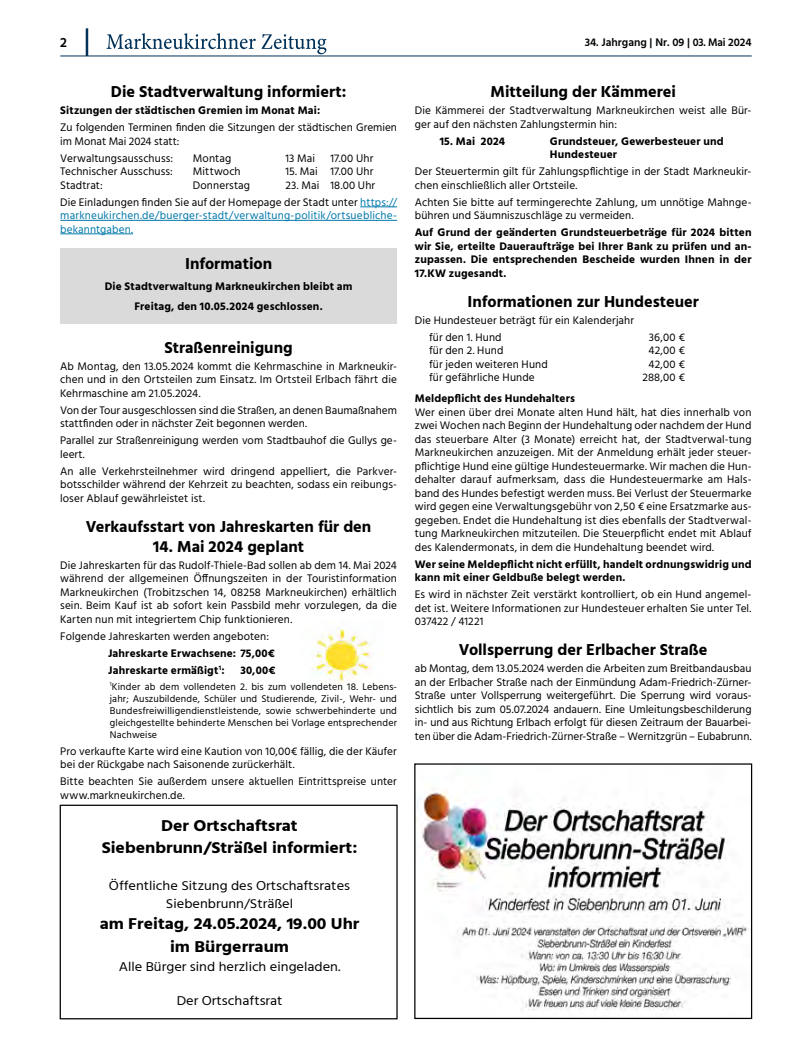
<style>
.page{position:relative;width:812px;height:1056px;background:#fff}
.page>*{position:absolute;margin:0;border:0;box-sizing:border-box;transform-origin:0 0}
.t1{font:700 16.25px "Hind";color:#000}
.t2{font:700 16.12px/22.1px "Hind Madurai";color:#000;text-align:center;scale:1.09 1}
.t3{font:600 13.75px "Hind";color:#000}
.t4{font:13.12px/18.2px "Hind Madurai";color:#000;text-align:center;scale:1.09 1}
.t5{font:11.25px/13.5px "Hind";letter-spacing:.005em;color:#000}
.t6{font:700 11.25px/13.5px "Hind";letter-spacing:.015em;color:#000}
.t7{font:11.25px/13.5px "Hind";letter-spacing:.015em;color:#0078ab}
.t8{font:600 11.25px "Hind";color:#000}
.t9{font:10px/12px "Hind";letter-spacing:.015em;color:#000;text-align:justify}
.s1{color:#0078ab}
</style>
<div class="page">
<hr style="left:360px;top:207px;width:37px;height:1px;background:#0078ab">
<hr style="left:60px;top:220px;width:337px;height:1px;background:#0078ab">
<hr style="left:60px;top:234px;width:73px;height:1px;background:#0078ab">
<div style="left:60px;top:248px;width:337px;height:76px;background:#dadada"></div>
<img style="left:311px;top:628px;width:72px;height:55px">
<div style="left:60px;top:805px;width:337px;height:214px;border:1px solid #000"></div>
<img style="left:416px;top:788px;width:333px;height:223px">
<div style="left:414px;top:763px;width:338px;height:256px;border:1px solid #000"></div>
<svg style="left:107px;top:33px;width:219px;height:21px"></svg>
<hr style="left:60px;top:56px;width:691px;height:1px;background:#003158">
<hr style="left:86px;top:28px;width:2px;height:28px;background:#003158">
<p class="t3" style="left:60px;top:34px;width:8px">2</p>
<p class="t8" style="left:584px;top:36px;width:168px">34. Jahrgang | Nr. 09 | 03. Mai 2024</p>
<h1 class="t1" style="left:111px;top:82px;width:237px">Die Stadtverwaltung informiert:</h1>
<p class="t6" style="left:60px;top:104px;width:261px">Sitzungen der städtischen Gremien im Monat Mai:</p>
<p class="t5" style="left:60px;top:122px;width:338px">Zu folgenden Terminen finden die Sitzungen der städtischen Gremien im Monat Mai 2024 statt:</p>
<p class="t5" style="left:60px;top:152px;width:114px">Verwaltungsausschuss:</p>
<p class="t5" style="left:193px;top:152px;width:40px">Montag</p>
<p class="t5" style="left:285px;top:152px;width:31px">13 Mai</p>
<p class="t5" style="left:330px;top:152px;width:44px">17.00 Uhr</p>
<p class="t5" style="left:60px;top:166px;width:114px">Technischer Ausschuss:</p>
<p class="t5" style="left:193px;top:166px;width:49px">Mittwoch</p>
<p class="t5" style="left:285px;top:166px;width:89px">15. Mai 17.00 Uhr</p>
<p class="t5" style="left:60px;top:179px;width:44px">Stadtrat:</p>
<p class="t5" style="left:193px;top:179px;width:59px">Donnerstag</p>
<p class="t5" style="left:60px;top:177px;width:338px;line-height:17px;text-indent:225px">23. Mai 18.00 Uhr<br>Die Einladungen finden Sie auf der Homepage der Stadt unter <span class="s1">https://</span></p>
<p class="t7" style="left:60px;top:210px;width:338px">markneukirchen.de/buerger-stadt/verwaltung-politik/ortsuebliche&shy;bekanntgaben.</p>
<h1 class="t1" style="left:185px;top:254px;width:88px">Information</h1>
<p class="t6" style="left:105px;top:275px;width:249px;line-height:20.6px;text-align:center">Die Stadtverwaltung Markneukirchen bleibt am<br>Freitag, den 10.05.2024 geschlossen.</p>
<h1 class="t1" style="left:164px;top:338px;width:130px">Straßenreinigung</h1>
<p class="t5" style="left:60px;top:360px;width:338px;text-align:justify">Ab Montag, den 13.05.2024 kommt die Kehrmaschine in Markneukir&shy;chen und in den Ortsteilen zum Einsatz. Im Ortsteil Erlbach fährt die Kehrmaschine am 21.05.2024.</p>
<p class="t5" style="left:60px;top:404px;width:338px">Von der Tour ausgeschlossen sind die Straßen, an denen Baumaßnahem stattfinden oder in nächster Zeit begonnen werden.</p>
<p class="t5" style="left:60px;top:435px;width:338px">Parallel zur Straßenreinigung werden vom Stadtbauhof die Gullys ge&shy;leert.</p>
<p class="t5" style="left:60px;top:465px;width:338px;text-align:justify">An alle Verkehrsteilnehmer wird dringend appelliert, die Parkver&shy;botsschilder während der Kehrzeit zu beachten, sodass ein reibungs&shy;loser Ablauf gewährleistet ist.</p>
<h1 class="t1" style="left:86px;top:517px;width:287px">Verkaufsstart von Jahreskarten für den</h1>
<h1 class="t1" style="left:153px;top:537px;width:152px">14. Mai 2024 geplant</h1>
<p class="t5" style="left:60px;top:559px;width:338px;text-align:justify">Die Jahreskarten für das Rudolf-Thiele-Bad sollen ab dem 14. Mai 2024 während der allgemeinen Öffnungszeiten in der Touristinformation Markneukirchen (Trobitzschen 14, 08258 Markneukirchen) erhältlich sein. Beim Kauf ist ab sofort kein Passbild mehr vorzulegen, da die Karten nun mit integriertem Chip funktionieren.</p>
<p class="t5" style="left:60px;top:630px;width:210px">Folgende Jahreskarten werden angeboten:</p>
<p class="t6" style="left:108px;top:644px;width:168px;line-height:17px">Jahreskarte Erwachsene: 75,00€<br>Jahreskarte ermäßigt<sup>1</sup>:</p>
<p class="t6" style="left:240px;top:663px;width:37px">30,00€</p>
<p class="t9" style="left:110px;top:681px;width:288px"><sup>1</sup>Kinder ab dem vollendeten 2. bis zum vollendeten 18. Lebens&shy;jahr; Auszubildende, Schüler und Studierende, Zivil-, Wehr- und Bundesfreiwilligendienstleistende, sowie schwerbehinderte und gleichgestellte behinderte Menschen bei Vorlage entsprechender Nachweise</p>
<p class="t5" style="left:60px;top:745px;width:338px">Pro verkaufte Karte wird eine Kaution von 10,00€ fällig, die der Käufer bei der Rückgabe nach Saisonende zurückerhält.</p>
<p class="t5" style="left:60px;top:775px;width:338px">Bitte beachten Sie außerdem unsere aktuellen Eintrittspreise unter www.markneukirchen.de.</p>
<h2 class="t2" style="left:102px;top:815px;width:236px">Der Ortschaftsrat<br>Siebenbrunn/Sträßel informiert:</h2>
<p class="t4" style="left:109px;top:877px;width:223px">Öffentliche Sitzung des Ortschaftsrates<br>Siebenbrunn/Sträßel</p>
<h2 class="t2" style="left:100px;top:913px;width:240px">am Freitag, 24.05.2024, 19.00 Uhr im Bürgerraum</h2>
<p class="t4" style="left:119px;top:958px;width:205px">Alle Bürger sind herzlich eingeladen.</p>
<p class="t4" style="left:177px;top:992px;width:99px">Der Ortschaftsrat</p>
<h1 class="t1" style="left:490px;top:82px;width:187px">Mitteilung der Kämmerei</h1>
<p class="t5" style="left:415px;top:104px;width:338px">Die Kämmerei der Stadtverwaltung Markneukirchen weist alle Bür&shy;ger auf den nächsten Zahlungstermin hin:</p>
<p class="t6" style="left:439px;top:134px;width:67px">15. Mai 2024</p>
<p class="t6" style="left:550px;top:134px;width:175px">Grundsteuer, Gewerbesteuer und<br>Hundesteuer</p>
<p class="t5" style="left:415px;top:165px;width:338px">Der Steuertermin gilt für Zahlungspflichtige in der Stadt Markneukir&shy;chen einschließlich aller Ortsteile.</p>
<p class="t5" style="left:415px;top:196px;width:338px">Achten Sie bitte auf termingerechte Zahlung, um unnötige Mahnge&shy;bühren und Säumniszuschläge zu vermeiden.</p>
<p class="t6" style="left:415px;top:226px;width:338px;text-align:justify">Auf Grund der geänderten Grundsteuerbeträge für 2024 bitten wir Sie, erteilte Daueraufträge bei Ihrer Bank zu prüfen und an&shy;zupassen. Die entsprechenden Bescheide wurden Ihnen in der 17.KW zugesandt.</p>
<h1 class="t1" style="left:467px;top:292px;width:233px">Informationen zur Hundesteuer</h1>
<p class="t5" style="left:429px;top:312px;width:206px;line-height:17px;text-indent:-14px">Die Hundesteuer beträgt für ein Kalenderjahr für den 1. Hund</p>
<p class="t5" style="left:648px;top:331px;width:38px">36,00 €</p>
<p class="t5" style="left:429px;top:345px;width:76px">für den 2. Hund</p>
<p class="t5" style="left:648px;top:345px;width:38px">42,00 €</p>
<p class="t5" style="left:429px;top:358px;width:120px">für jeden weiteren Hund</p>
<p class="t5" style="left:648px;top:358px;width:38px">42,00 €</p>
<p class="t5" style="left:429px;top:372px;width:107px">für gefährliche Hunde</p>
<p class="t5" style="left:642px;top:372px;width:44px">288,00 €</p>
<p class="t6" style="left:415px;top:391px;width:162px">Meldepflicht des Hundehalters</p>
<p class="t5" style="left:415px;top:406px;width:338px;text-align:justify">Wer einen über drei Monate alten Hund hält, hat dies innerhalb von zwei Wochen nach Beginn der Hundehaltung oder nachdem der Hund das steuerbare Alter (3 Monate) erreicht hat, der Stadtverwal-tung Markneukirchen anzuzeigen. Mit der Anmeldung erhält jeder steuer&shy;pflichtige Hund eine gültige Hundesteuermarke. Wir machen die Hun&shy;dehalter darauf aufmerksam, dass die Hundesteuermarke am Hals&shy;band des Hundes befestigt werden muss. Bei Verlust der Steuermarke wird gegen eine Verwaltungsgebühr von 2,50 € eine Ersatzmarke aus&shy;gegeben. Endet die Hundehaltung ist dies ebenfalls der Stadtverwal&shy;tung Markneukirchen mitzuteilen. Die Steuerpflicht endet mit Ablauf des Kalendermonats, in dem die Hundehaltung beendet wird.</p>
<p class="t6" style="left:415px;top:557px;width:338px">Wer seine Meldepflicht nicht erfüllt, handelt ordnungswidrig und kann mit einer Geldbuße belegt werden.</p>
<p class="t5" style="left:415px;top:588px;width:338px;text-align:justify">Es wird in nächster Zeit verstärkt kontrolliert, ob ein Hund angemel&shy;det ist. Weitere Informationen zur Hundesteuer erhalten Sie unter Tel.<br>037422 / 41221</p>
<h1 class="t1" style="left:459px;top:640px;width:250px">Vollsperrung der Erlbacher Straße</h1>
<p class="t5" style="left:415px;top:662px;width:338px;text-align:justify">ab Montag, dem 13.05.2024 werden die Arbeiten zum Breitbandausbau an der Erlbacher Straße nach der Einmündung Adam-Friedrich-Zürner-Straße unter Vollsperrung weitergeführt. Die Sperrung wird voraus&shy;sichtlich bis zum 05.07.2024 andauern. Eine Umleitungsbeschilderung in- und aus Richtung Erlbach erfolgt für diesen Zeitraum der Bauarbei&shy;ten über die Adam-Friedrich-Zürner-Straße – Wernitzgrün – Eubabrunn.</p>
</div>
